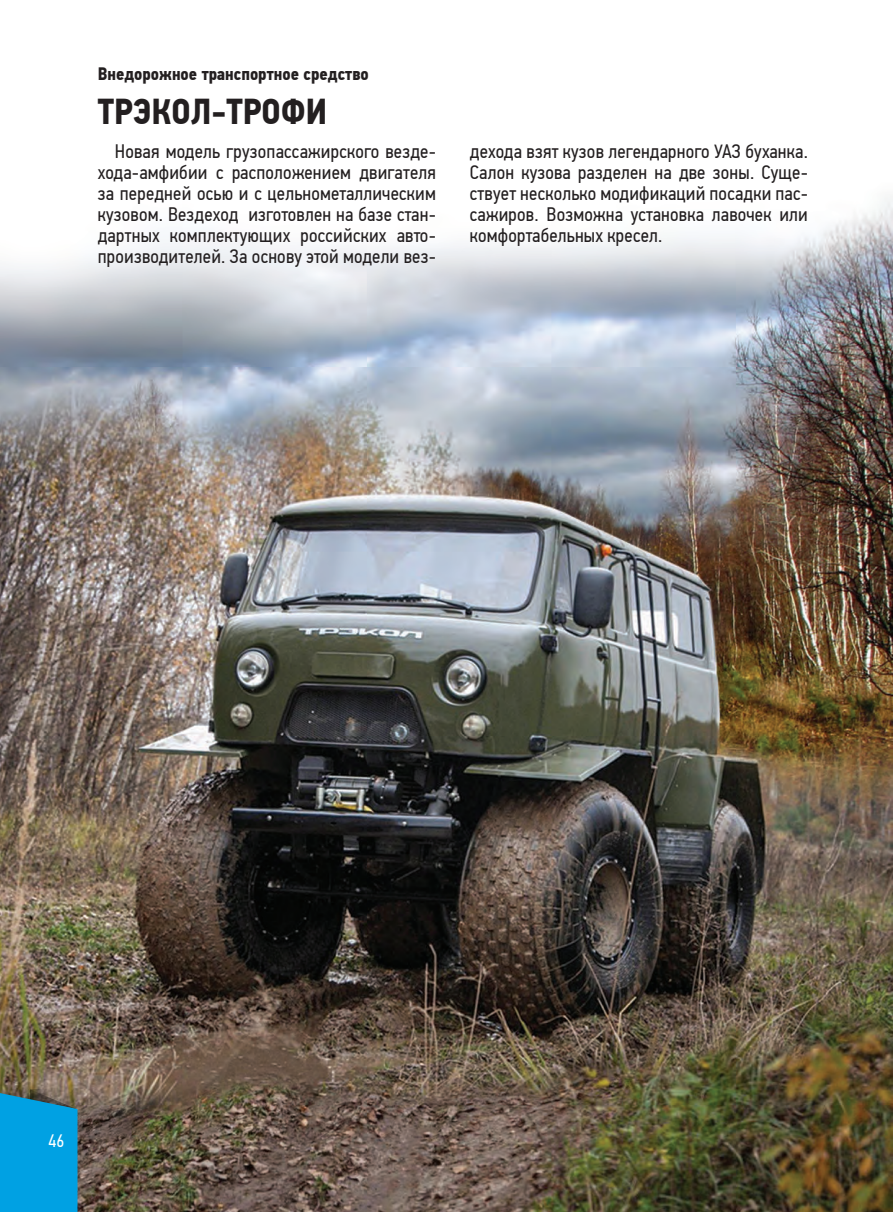
<style>
.page{position:relative;width:893px;height:1212px;background:#fff}
.page>*{position:absolute;margin:0;border:0;box-sizing:border-box;transform-origin:0 0}
.t1{font:700 36px "PF Din Text Cond Pro";color:#231f20}
.t2{font:19.5px/21px "PF Din Text Cond Pro";letter-spacing:.01em;color:#231f20;text-align:justify}
.t3{font:700 18px "PF Din Text Cond Pro";color:#231f20}
.t4{font:18px "PF Din Text Cond Pro";color:#fff}
</style>
<div class="page">
<img style="left:0;top:196px;width:893px;height:1016px">
<svg style="left:0;top:1087px;width:77px;height:125px;background:#0c99d2"></svg>
<p class="t3" style="left:98px;top:63px;width:273px">Внедорожное транспортное средство</p>
<h1 class="t1" style="left:98px;top:89px;width:231px">ТРЭКОЛ-ТРОФИ</h1>
<p class="t2" style="left:98px;top:141px;width:340px;text-indent:17px">Новая модель грузопассажирского везде&shy;хода-амфибии с расположением двигателя за передней осью и с цельнометаллическим кузовом. Вездеход изготовлен на базе стан&shy;дартных комплектующих российских авто&shy;производителей. За основу этой модели вез-</p>
<p class="t2" style="left:470px;top:141px;width:340px">дехода взят кузов легендарного УАЗ буханка.<br>Салон кузова разделен на две зоны. Суще&shy;ствует несколько модификаций посадки пас&shy;сажиров. Возможна установка лавочек или комфортабельных кресел.</p>
<p class="t4" style="left:48px;top:1130px;width:17px">46</p>
</div>
